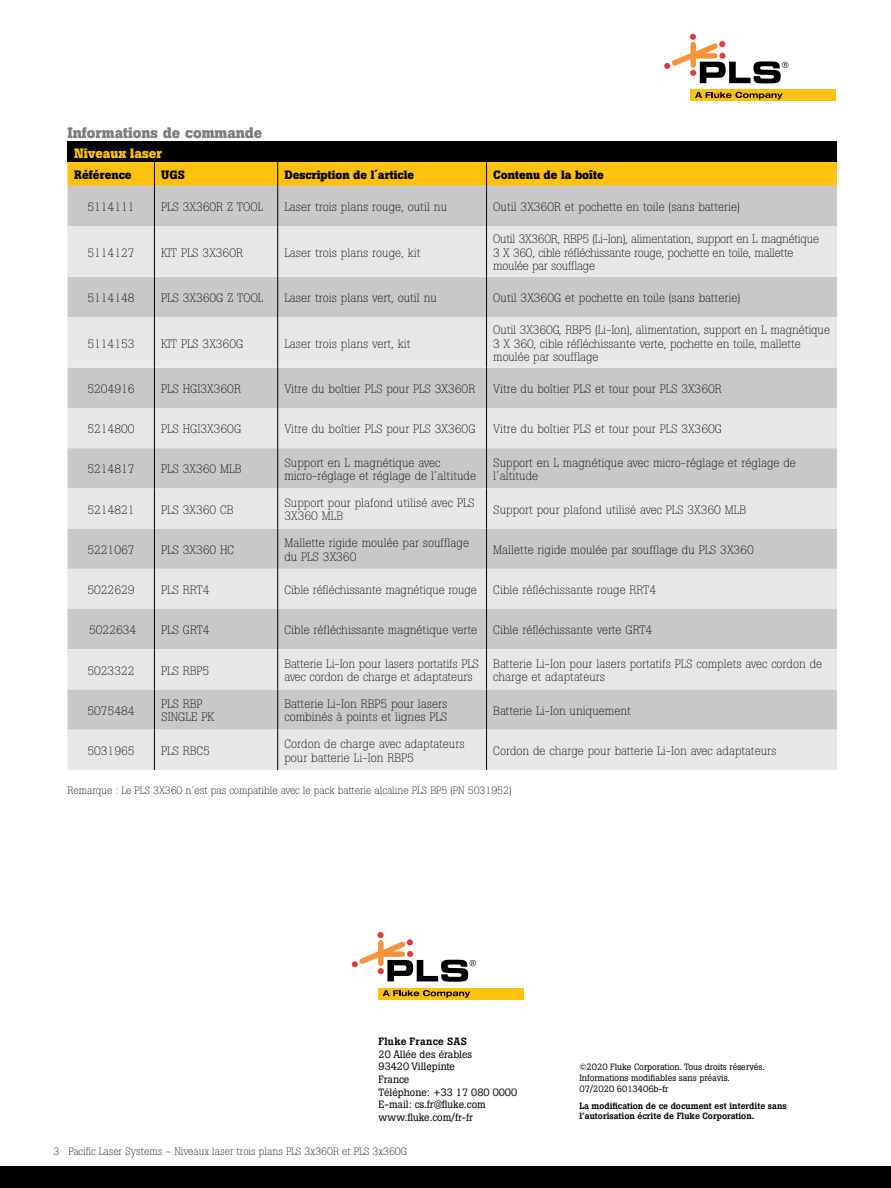
<style>
.page{position:relative;width:891px;height:1188px;background:#fff}
.page>*{position:absolute;margin:0;border:0;box-sizing:border-box;transform-origin:0 0}
.t1{font:700 15px "Boton Pro";color:#7a7c7f}
.t2{font:700 13.5px "Boton Pro";color:#ffc20c}
.t3{font:300 12px/13.5px "Boton Pro";color:#000}
.t4{font:300 12px/13.5px "Boton Pro";letter-spacing:-.025em;color:#000}
.t5{font:700 12px "Boton Pro";color:#000}
.t6{font:300 10.5px "Boton Pro";color:#000}
.t7{font:10.5px/12.6px "Boton Pro";color:#000}
.t8{font:500 10.5px "Boton Pro";letter-spacing:.025em;color:#000}
.t9{font:9px/10.8px "Boton Pro";color:#000}
.t10{font:500 9px/10.8px "Boton Pro";color:#000}
</style>
<div class="page">
<div style="left:0;top:1166px;width:891px;height:22px;background:#000"></div>
<div style="left:691px;top:90px;width:145px;height:11px;background:#ffc20c"></div>
<svg style="left:695px;top:92px;width:88px;height:7px"></svg>
<svg style="left:664px;top:34px;width:124px;height:49px"></svg>
<div style="left:68px;top:142px;width:769px;height:20px;background:#000"></div>
<div style="left:68px;top:186px;width:769px;height:40px;background:#c6c8ca"></div>
<svg style="left:68px;top:226px;width:769px;height:544px;background:#d7d9da"></svg>
<svg style="left:68px;top:162px;width:769px;height:24px;background:#fdc10f"></svg>
<hr style="left:154px;top:186px;width:1px;height:40px;background:#000">
<hr style="left:277px;top:186px;width:1px;height:40px;background:#000">
<hr style="left:486px;top:186px;width:1px;height:40px;background:#000">
<hr style="left:154px;top:226px;width:1px;height:51px;background:#000">
<hr style="left:277px;top:226px;width:1px;height:51px;background:#000">
<hr style="left:486px;top:226px;width:1px;height:51px;background:#000">
<hr style="left:154px;top:277px;width:1px;height:40px;background:#000">
<hr style="left:277px;top:277px;width:1px;height:40px;background:#000">
<hr style="left:486px;top:277px;width:1px;height:40px;background:#000">
<hr style="left:154px;top:317px;width:1px;height:51px;background:#000">
<hr style="left:277px;top:317px;width:1px;height:51px;background:#000">
<hr style="left:486px;top:317px;width:1px;height:51px;background:#000">
<hr style="left:154px;top:368px;width:1px;height:40px;background:#000">
<hr style="left:277px;top:368px;width:1px;height:40px;background:#000">
<hr style="left:486px;top:368px;width:1px;height:40px;background:#000">
<hr style="left:154px;top:408px;width:1px;height:40px;background:#000">
<hr style="left:277px;top:408px;width:1px;height:40px;background:#000">
<hr style="left:486px;top:408px;width:1px;height:40px;background:#000">
<hr style="left:154px;top:448px;width:1px;height:40px;background:#000">
<hr style="left:277px;top:448px;width:1px;height:40px;background:#000">
<hr style="left:486px;top:448px;width:1px;height:40px;background:#000">
<hr style="left:154px;top:488px;width:1px;height:41px;background:#000">
<hr style="left:277px;top:488px;width:1px;height:41px;background:#000">
<hr style="left:486px;top:488px;width:1px;height:41px;background:#000">
<hr style="left:154px;top:529px;width:1px;height:40px;background:#000">
<hr style="left:277px;top:529px;width:1px;height:40px;background:#000">
<hr style="left:486px;top:529px;width:1px;height:40px;background:#000">
<hr style="left:154px;top:569px;width:1px;height:40px;background:#000">
<hr style="left:277px;top:569px;width:1px;height:40px;background:#000">
<hr style="left:486px;top:569px;width:1px;height:40px;background:#000">
<hr style="left:154px;top:649px;width:1px;height:40px;background:#000">
<hr style="left:277px;top:649px;width:1px;height:40px;background:#000">
<hr style="left:486px;top:649px;width:1px;height:40px;background:#000">
<hr style="left:154px;top:689px;width:1px;height:41px;background:#000">
<hr style="left:277px;top:689px;width:1px;height:41px;background:#000">
<hr style="left:486px;top:689px;width:1px;height:41px;background:#000">
<hr style="left:154px;top:730px;width:1px;height:40px;background:#000">
<hr style="left:277px;top:730px;width:1px;height:40px;background:#000">
<hr style="left:486px;top:730px;width:1px;height:40px;background:#000">
<hr style="left:154px;top:609px;width:1px;height:40px;background:#000">
<hr style="left:277px;top:609px;width:1px;height:40px;background:#000">
<hr style="left:486px;top:609px;width:1px;height:40px;background:#000">
<div style="left:378px;top:988px;width:146px;height:11px;background:#ffc20c"></div>
<svg style="left:383px;top:990px;width:87px;height:8px"></svg>
<div style="left:377px;top:932px;width:7px;height:6px;background:#e23b3f;border-radius:50%"></div>
<svg style="left:352px;top:939px;width:124px;height:43px"></svg>
<p class="t1" style="left:68px;top:123px;width:196px">Informations de commande</p>
<p class="t2" style="left:74px;top:144px;width:89px">Niveaux laser</p>
<p class="t5" style="left:74px;top:167px;width:59px">Référence</p>
<p class="t5" style="left:161px;top:167px;width:25px">UGS</p>
<p class="t5" style="left:284px;top:167px;width:131px">Description de l´article</p>
<p class="t5" style="left:493px;top:167px;width:112px">Contenu de la boîte</p>
<p class="t3" style="left:87px;top:200px;width:49px">5114111</p>
<p class="t3" style="left:161px;top:200px;width:104px">PLS 3X360R Z TOOL</p>
<p class="t3" style="left:284px;top:200px;width:164px">Laser trois plans rouge, outil nu</p>
<p class="t3" style="left:493px;top:200px;width:248px">Outil 3X360R et pochette en toile (sans batterie)</p>
<p class="t3" style="left:87px;top:246px;width:49px">5114127</p>
<p class="t3" style="left:161px;top:246px;width:83px">KIT PLS 3X360R</p>
<p class="t3" style="left:284px;top:246px;width:138px">Laser trois plans rouge, kit</p>
<p class="t4" style="left:493px;top:232px;width:327px">Outil 3X360R, RBP5 (Li-Ion), alimentation, support en L magnétique<br>3 X 360, cible réfléchissante rouge, pochette en toile, mallette moulée par soufflage</p>
<p class="t3" style="left:87px;top:291px;width:49px">5114148</p>
<p class="t3" style="left:161px;top:291px;width:104px">PLS 3X360G Z TOOL</p>
<p class="t3" style="left:284px;top:291px;width:154px">Laser trois plans vert, outil nu</p>
<p class="t3" style="left:493px;top:291px;width:248px">Outil 3X360G et pochette en toile (sans batterie)</p>
<p class="t3" style="left:87px;top:337px;width:49px">5114153</p>
<p class="t3" style="left:161px;top:337px;width:84px">KIT PLS 3X360G</p>
<p class="t3" style="left:284px;top:337px;width:128px">Laser trois plans vert, kit</p>
<p class="t3" style="left:493px;top:323px;width:338px">Outil 3X360G, RBP5 (Li-Ion), alimentation, support en L magnétique<br>3 X 360, cible réfléchissante verte, pochette en toile, mallette moulée par soufflage</p>
<p class="t3" style="left:87px;top:382px;width:49px">5204916</p>
<p class="t3" style="left:161px;top:382px;width:81px">PLS HGI3X360R</p>
<p class="t3" style="left:284px;top:382px;width:192px">Vitre du boîtier PLS pour PLS 3X360R</p>
<p class="t3" style="left:493px;top:382px;width:230px">Vitre du boîtier PLS et tour pour PLS 3X360R</p>
<p class="t3" style="left:87px;top:422px;width:49px">5214800</p>
<p class="t3" style="left:161px;top:422px;width:82px">PLS HGI3X360G</p>
<p class="t3" style="left:284px;top:422px;width:193px">Vitre du boîtier PLS pour PLS 3X360G</p>
<p class="t3" style="left:493px;top:422px;width:230px">Vitre du boîtier PLS et tour pour PLS 3X360G</p>
<p class="t3" style="left:87px;top:463px;width:49px">5214817</p>
<p class="t3" style="left:161px;top:463px;width:82px">PLS 3X360 MLB</p>
<p class="t3" style="left:284px;top:456px;width:193px">Support en L magnétique avec micro-réglage et réglage de l´altitude</p>
<p class="t3" style="left:493px;top:456px;width:304px">Support en L magnétique avec micro-réglage et réglage de l´altitude</p>
<p class="t3" style="left:87px;top:503px;width:49px">5214821</p>
<p class="t3" style="left:161px;top:503px;width:74px">PLS 3X360 CB</p>
<p class="t3" style="left:284px;top:496px;width:192px">Support pour plafond utilisé avec PLS<br>3X360 MLB</p>
<p class="t3" style="left:493px;top:503px;width:255px">Support pour plafond utilisé avec PLS 3X360 MLB</p>
<p class="t3" style="left:87px;top:543px;width:49px">5221067</p>
<p class="t3" style="left:161px;top:543px;width:75px">PLS 3X360 HC</p>
<p class="t3" style="left:284px;top:536px;width:186px">Mallette rigide moulée par soufflage du PLS 3X360</p>
<p class="t3" style="left:493px;top:543px;width:262px">Mallette rigide moulée par soufflage du PLS 3X360</p>
<p class="t3" style="left:87px;top:583px;width:49px">5022629</p>
<p class="t3" style="left:161px;top:583px;width:50px">PLS RRT4</p>
<p class="t3" style="left:284px;top:583px;width:194px">Cible réfléchissante magnétique rouge</p>
<p class="t3" style="left:493px;top:583px;width:164px">Cible réfléchissante rouge RRT4</p>
<p class="t3" style="left:89px;top:623px;width:49px">5022634</p>
<p class="t3" style="left:161px;top:623px;width:50px">PLS GRT4</p>
<p class="t3" style="left:284px;top:623px;width:194px">Cible réfléchissante magnétique verte</p>
<p class="t3" style="left:493px;top:623px;width:161px">Cible réfléchissante verte GRT4</p>
<p class="t3" style="left:87px;top:664px;width:49px">5023322</p>
<p class="t3" style="left:161px;top:664px;width:50px">PLS RBP5</p>
<p class="t3" style="left:284px;top:657px;width:196px">Batterie Li-Ion pour lasers portatifs PLS avec cordon de charge et adaptateurs</p>
<p class="t3" style="left:493px;top:657px;width:330px">Batterie Li-Ion pour lasers portatifs PLS complets avec cordon de charge et adaptateurs</p>
<p class="t3" style="left:87px;top:704px;width:49px">5075484</p>
<p class="t3" style="left:161px;top:697px;width:55px">PLS RBP<br>SINGLE PK</p>
<p class="t3" style="left:284px;top:697px;width:164px">Batterie Li-Ion RBP5 pour lasers combinés à points et lignes PLS</p>
<p class="t3" style="left:493px;top:704px;width:139px">Batterie Li-Ion uniquement</p>
<p class="t3" style="left:87px;top:744px;width:49px">5031965</p>
<p class="t3" style="left:161px;top:744px;width:50px">PLS RBC5</p>
<p class="t3" style="left:284px;top:737px;width:182px">Cordon de charge avec adaptateurs pour batterie Li-Ion RBP5</p>
<p class="t3" style="left:493px;top:744px;width:285px">Cordon de charge pour batterie Li-Ion avec adaptateurs</p>
<p class="t6" style="left:68px;top:783px;width:446px">Remarque : Le PLS 3X360 n´est pas compatible avec le pack batterie alcaline PLS BP5 (PN 5031952)</p>
<p class="t8" style="left:379px;top:1035px;width:90px">Fluke France SAS</p>
<p class="t7" style="left:379px;top:1048px;width:140px">20 Allée des érables<br>93420 Villepinte<br>France<br>Téléphone: +33 17 080 0000<br>E-mail: cs.fr@fluke.com www.fluke.com/fr-fr</p>
<p class="t6" style="left:53px;top:1145px;width:355px">3 Pacific Laser Systems – Niveaux laser trois plans PLS 3x360R et PLS 3x360G</p>
<p class="t9" style="left:579px;top:1062px;width:187px">©2020 Fluke Corporation. Tous droits réservés.<br>Informations modifiables sans préavis.<br>07/2020 6013406b-fr</p>
<p class="t10" style="left:579px;top:1100px;width:209px">La modification de ce document est interdite sans l’autorisation écrite de Fluke Corporation.</p>
</div>
